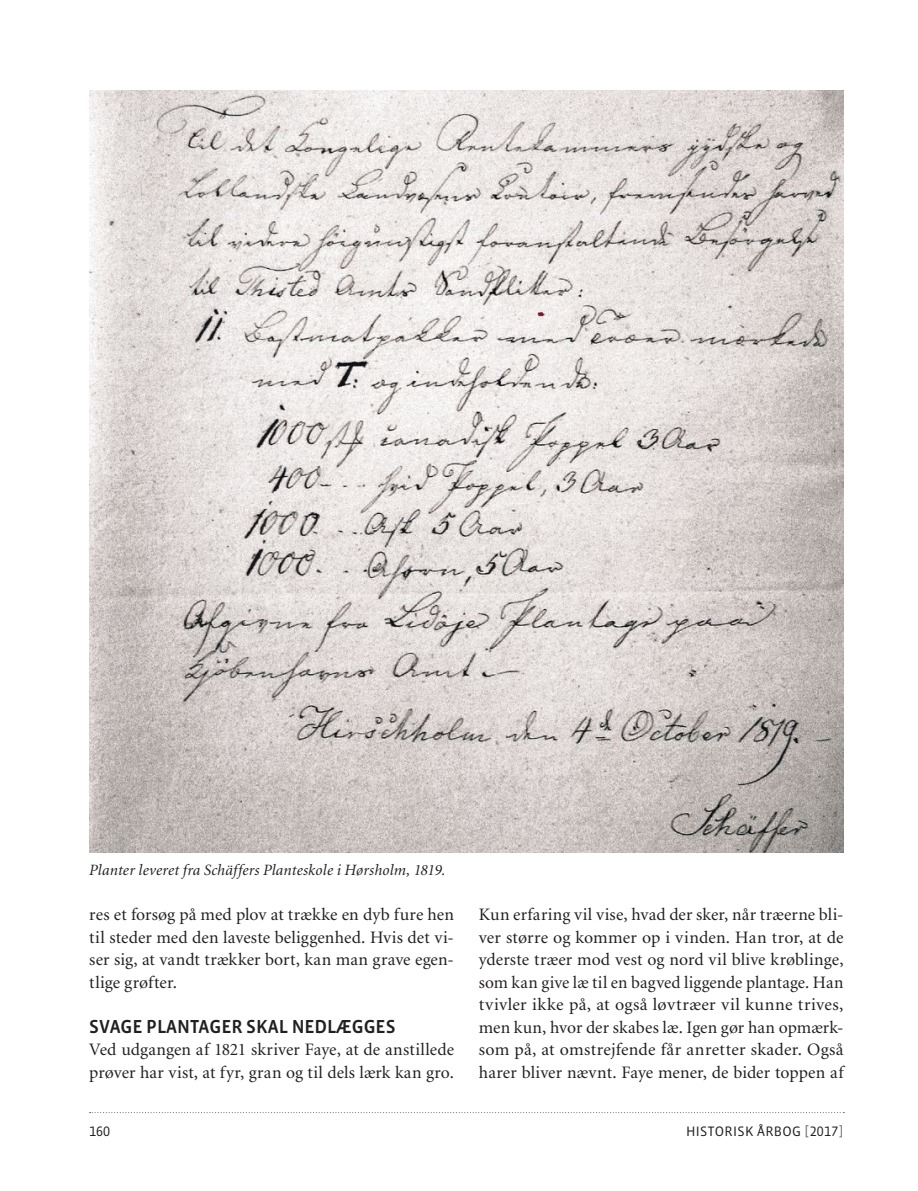
<style>
.page{position:relative;width:918px;height:1191px;background:#fff}
.page>*{position:absolute;margin:0;border:0;box-sizing:border-box;transform-origin:0 0}
.Mellemrubrik{font:500 19.25px "Vista Sans OT";letter-spacing:-.005em;color:#231f20}
.Brødtekst_u__indryk{font:17.5px/22.6px "Minion";letter-spacing:.005em;color:#231f20}
.Brødtekst_m__indryk{font:17.5px/22.6px "Minion";letter-spacing:.01em;color:#231f20;text-align:justify}
.Billedtekst{font:italic 15.75px "Minion";letter-spacing:.01em;color:#231f20}
.t1{font:14px "Vista Sans OT";letter-spacing:.025em;color:#231f20}
.s1{color:#6c6d70}
</style>
<div class="page">
<img style="left:89px;top:91px;width:754px;height:761px">
<svg style="left:90px;top:1112px;width:754px;height:1px"></svg>
<p class="Billedtekst" style="left:89px;top:862px;width:358px">Planter leveret fra Schäffers Planteskole i Hørsholm, 1819.</p>
<p class="Brødtekst_m__indryk" style="left:89px;top:903px;width:366px">res et forsøg på med plov at trække en dyb fure hen til steder med den laveste beliggenhed. Hvis det vi&shy;ser sig, at vandt trækker bort, kan man grave egen&shy;tlige grøfter.</p>
<p class="Mellemrubrik" style="left:89px;top:1016px;width:308px">SVAGE PLANTAGER SKAL NEDLÆGGES</p>
<p class="Brødtekst_u__indryk" style="left:89px;top:1039px;width:366px">Ved udgangen af 1821 skriver Faye, at de anstillede prøver har vist, at fyr, gran og til dels lærk kan gro.</p>
<p class="Brødtekst_u__indryk" style="left:479px;top:903px;width:366px;text-align:justify">Kun erfaring vil vise, hvad der sker, når træerne bli&shy;ver større og kommer op i vinden. Han tror, at de yderste træer mod vest og nord vil blive krøblinge, som kan give læ til en bagved liggende plantage. Han tvivler ikke på, at også løvtræer vil kunne trives, men kun, hvor der skabes læ. Igen gør han opmærk&shy;som på, at omstrejfende får anretter skader. Også harer bliver nævnt. Faye mener, de bider toppen af</p>
<p class="t1" style="left:89px;top:1124px;width:22px">160</p>
<p class="t1" style="left:686px;top:1124px;width:159px">HISTORISK ÅRBOG <span class="s1">[</span>2017<span class="s1">]</span></p>
</div>
